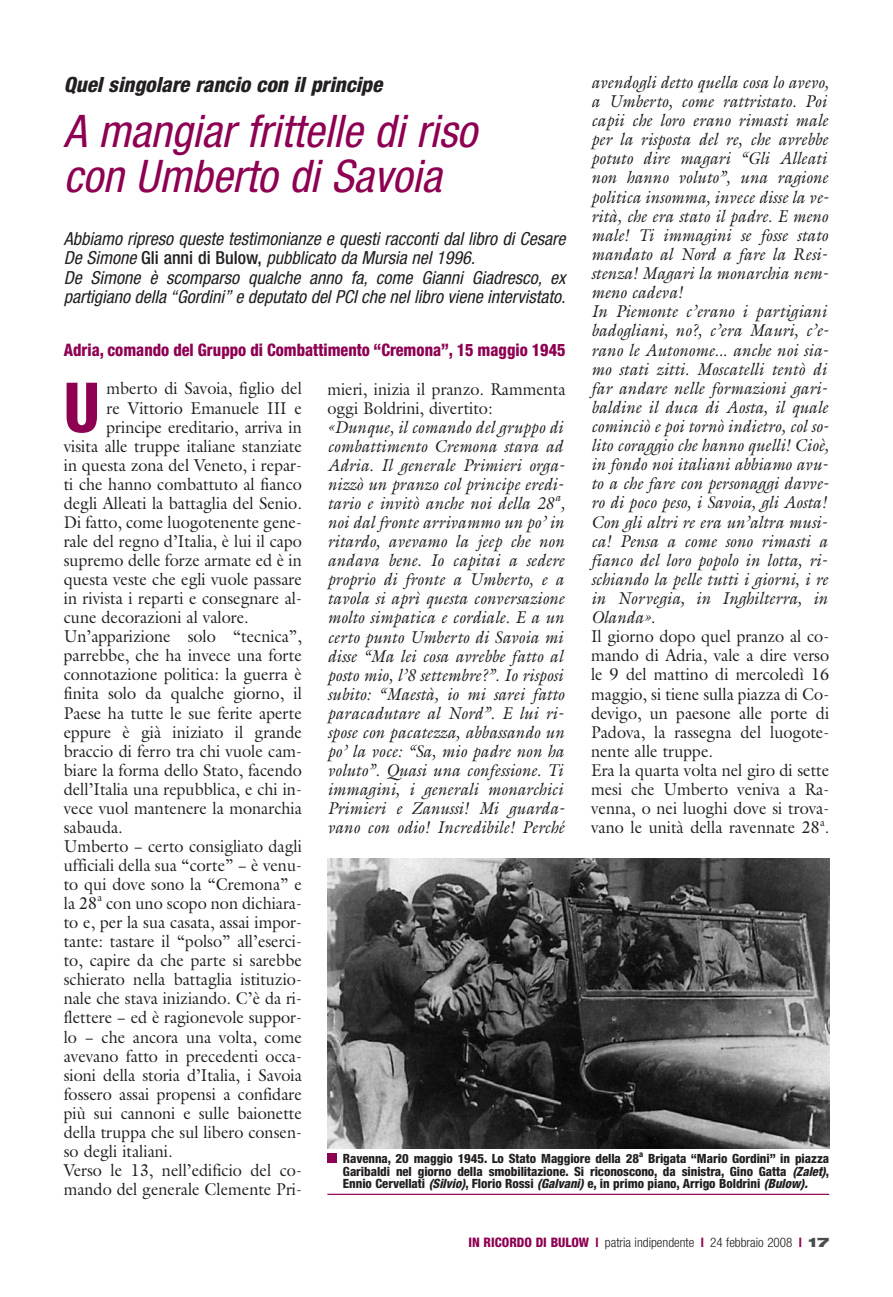
<style>
.page{position:relative;width:893px;height:1297px;background:#fff}
.page>*{position:absolute;margin:0;border:0;box-sizing:border-box;transform-origin:0 0}
.t1{font:800 condensed 69px "Helvetica Neue";color:#8d0052;scale:.94 1}
.t2{font:italic condensed 45px/45px "Helvetica Neue";color:#8d0052}
.t3{font:italic 800 condensed 21px "Helvetica Neue";color:#231f20}
.t4{font:italic condensed 18px/19.5px "Helvetica Neue";color:#231f20}
.t5{font:17.25px/19px "Galliard";color:#231f20;scale:.94 1}
.t6{font:italic 17.25px/19px "Galliard";color:#231f20;scale:.94 1}
.t7{font:800 condensed 17.25px "Helvetica Neue";color:#8d0052;scale:.94 1}
.t8{font:300 condensed 13.2px "Helvetica Neue";color:#231f20}
.t9{font:800 condensed 12.75px/12.8px "Helvetica Neue";letter-spacing:-.005em;color:#231f20;text-align:justify}
.t10{font:italic 11.25px "Galliard";color:#231f20;scale:.94 1}
.s1{font-weight:500;font-style:normal}
.s2{font-style:italic}
.s3{font-weight:800;color:#8d0052}
.s4{font-weight:700;color:#8d0052}
.s5{font-weight:900;font-stretch:expanded;color:#4b4c4d}
</style>
<div class="page">
<img style="left:327px;top:859px;width:502px;height:289px">
<hr style="left:327px;top:1194px;width:502px;height:1px;background:#8d0052">
<div style="left:327px;top:1154px;width:10px;height:9px;background:#8d0052"></div>
<p class="t6" style="left:591px;top:74px;width:254px">avendogli detto quella cosa lo avevo, a Umberto, come rattristato. Poi capii che loro erano rimasti male per la risposta del re, che avrebbe potuto dire magari “Gli Alleati non hanno voluto”, una ragione politica insomma, invece disse la ve&shy;rità, che era stato il padre. E meno male! Ti immagini se fosse stato mandato al Nord a fare la Resi&shy;stenza! Magari la monarchia nem&shy;meno cadeva!<br>In Piemonte c’erano i partigiani badogliani, no?, c’era Mauri, c’e&shy;rano le Autonome... anche noi sia&shy;mo stati zitti. Moscatelli tentò di far andare nelle formazioni gari&shy;baldine il duca di Aosta, il quale cominciò e poi tornò indietro, col so&shy;lito coraggio che hanno quelli! Cioè, in fondo noi italiani abbiamo avu&shy;to a che fare con personaggi davve&shy;ro di poco peso, i Savoia, gli Aosta!<br>Con gli altri re era un’altra musi&shy;ca! Pensa a come sono rimasti a fianco del loro popolo in lotta, ri&shy;schiando la pelle tutti i giorni, i re in Norvegia, in Inghilterra, in<br>Olanda».</p>
<p class="t5" style="left:591px;top:629px;width:255px">Il giorno dopo quel pranzo al co&shy;mando di Adria, vale a dire verso le 9 del mattino di mercoledì 16 maggio, si tiene sulla piazza di Co&shy;devigo, un paesone alle porte di<br>Padova, la rassegna del luogote&shy;nente alle truppe.<br>Era la quarta volta nel giro di sette mesi che Umberto veniva a Ra&shy;venna, o nei luoghi dove si trova&shy;vano le unità della ravennate 28<sup>a</sup>.</p>
<p class="t3" style="left:64px;top:77px;width:324px">Quel singolare rancio con il principe</p>
<h2 class="t2" style="left:64px;top:112px;width:423px">A mangiar frittelle di riso con Umberto di Savoia</h2>
<p class="t4" style="left:64px;top:230px;width:507px">Abbiamo ripreso queste testimonianze e questi racconti dal libro di Cesare De Simone <span class="s1">G l i a n n i d i B u l o w,</span> pubblicato da Mursia nel 1996.<br>De Simone è scomparso qualche anno fa, come Gianni Giadresco, ex partigiano della “Gordini”e deputato delPCIche nellibro viene intervistato.</p>
<p class="t7" style="left:64px;top:343px;width:535px">Adria, comando del Gruppo di Combattimento “Cremona”, 15 maggio 1945</p>
<h1 class="t1" style="left:64px;top:383px;width:40px">U</h1>
<p class="t5" style="left:107px;top:381px;width:209px">mberto di Savoia, figlio del</p>
<p class="t5" style="left:327px;top:381px;width:255px">mieri, inizia il pranzo. Rammenta oggi Boldrini, divertito:</p>
<p class="t6" style="left:327px;top:419px;width:254px">«Dunque, il comando del gruppo di combattimento Cremona stava ad Adria. Il generale Primieri orga&shy;nizzò un pranzo col principe eredi&shy;tario e invitò anche noi della 28 ,</p>
<p class="t5" style="left:107px;top:400px;width:209px">re Vittorio Emanuele III e</p>
<p class="t5" style="left:107px;top:419px;width:209px">principe ereditario, arriva in</p>
<p class="t5" style="left:64px;top:438px;width:255px">visita alle truppe italiane stanziate</p>
<p class="t5" style="left:64px;top:457px;width:255px">in questa zona del Veneto, i repar-</p>
<p class="t5" style="left:64px;top:476px;width:255px">ti che hanno combattuto al fianco</p>
<p class="t5" style="left:64px;top:495px;width:255px">degli Alleati la battaglia del Senio.</p>
<p class="t5" style="left:64px;top:514px;width:255px">Di fatto, come luogotenente gene-</p>
<p class="t5" style="left:64px;top:533px;width:255px">rale del regno d’Italia, è lui il capo</p>
<p class="t5" style="left:64px;top:552px;width:255px">supremo delle forze armate ed è in</p>
<p class="t5" style="left:64px;top:571px;width:255px">questa veste che egli vuole passare</p>
<p class="t5" style="left:64px;top:590px;width:255px">in rivista i reparti e consegnare al-</p>
<p class="t5" style="left:64px;top:610px;width:198px">cune decorazioni al valore.</p>
<p class="t5" style="left:64px;top:629px;width:255px">Un’apparizione solo “tecnica”,</p>
<p class="t5" style="left:64px;top:648px;width:255px">parrebbe, che ha invece una forte</p>
<p class="t5" style="left:64px;top:667px;width:255px">connotazione politica: la guerra è</p>
<p class="t5" style="left:64px;top:686px;width:255px">finita solo da qualche giorno, il</p>
<p class="t5" style="left:64px;top:705px;width:255px">Paese ha tutte le sue ferite aperte</p>
<p class="t5" style="left:64px;top:724px;width:255px">eppure è già iniziato il grande</p>
<p class="t5" style="left:64px;top:743px;width:255px">braccio di ferro tra chi vuole cam-</p>
<p class="t5" style="left:64px;top:762px;width:255px">biare la forma dello Stato, facendo</p>
<p class="t5" style="left:64px;top:781px;width:255px">dell’Italia una repubblica, e chi in-</p>
<p class="t5" style="left:64px;top:800px;width:255px">vece vuol mantenere la monarchia</p>
<p class="t5" style="left:64px;top:819px;width:64px">sabauda.</p>
<p class="t5" style="left:64px;top:838px;width:255px">Umberto − certo consigliato dagli</p>
<p class="t5" style="left:64px;top:857px;width:255px">ufficiali della sua “corte” − è venu-</p>
<p class="t5" style="left:64px;top:876px;width:255px">to qui dove sono la “Cremona” e</p>
<p class="t5" style="left:64px;top:895px;width:255px">la 28<sup>a</sup> con uno scopo non dichiara-</p>
<p class="t5" style="left:64px;top:914px;width:255px">to e, per la sua casata, assai impor-</p>
<p class="t5" style="left:64px;top:933px;width:255px">tante: tastare il “polso” all’eserci-</p>
<p class="t5" style="left:64px;top:953px;width:255px">to, capire da che parte si sarebbe</p>
<p class="t5" style="left:64px;top:972px;width:255px">schierato nella battaglia istituzio-</p>
<p class="t5" style="left:64px;top:991px;width:255px">nale che stava iniziando. C’è da ri-</p>
<p class="t5" style="left:64px;top:1010px;width:255px">flettere − ed è ragionevole suppor-</p>
<p class="t5" style="left:64px;top:1029px;width:255px">lo − che ancora una volta, come</p>
<p class="t5" style="left:64px;top:1048px;width:255px">avevano fatto in precedenti occa-</p>
<p class="t5" style="left:64px;top:1067px;width:255px">sioni della storia d’Italia, i Savoia</p>
<p class="t5" style="left:64px;top:1086px;width:255px">fossero assai propensi a confidare</p>
<p class="t5" style="left:64px;top:1105px;width:255px">più sui cannoni e sulle baionette</p>
<p class="t5" style="left:64px;top:1124px;width:255px">della truppa che sul libero consen-</p>
<p class="t5" style="left:64px;top:1143px;width:117px">so degli italiani.</p>
<p class="t5" style="left:64px;top:1162px;width:255px">Verso le 13, nell’edificio del co-</p>
<p class="t5" style="left:64px;top:1181px;width:255px">mando del generale Clemente Pri-</p>
<p class="t10" style="left:555px;top:493px;width:8px">a</p>
<p class="t6" style="left:327px;top:514px;width:254px">noi dal fronte arrivammo un po’ in ritardo, avevamo la jeep che non andava bene. Io capitai a sedere proprio di fronte a Umberto, e a tavola si aprì questa conversazione molto simpatica e cordiale. E a un certo punto Umberto di Savoia mi disse “Ma lei cosa avrebbe fatto al posto mio, l’8 settembre?”. Io risposi subito: “Maestà, io mi sarei fatto paracadutare al Nord”. E lui ri&shy;spose con pacatezza, abbassando un po’ la voce: “Sa, mio padre non ha voluto”. Quasi una confessione. Ti immagini, i generali monarchici Primieri e Zanussi! Mi guarda - vano con odio! Incredibile! Perché</p>
<p class="t9" style="left:343px;top:1153px;width:488px">Ravenna, 20 maggio 1945. Lo Stato Maggiore della 28<sup>a</sup> Brigata “Mario Gordini” in piazza Garibaldi nel giorno della smobilitazione. Si riconoscono, da sinistra, Gino Gatta <span class="s2">(Zalet)</span>, Ennio Cervellati <span class="s2">(Silvio)</span>, Florio Rossi <span class="s2">(Galvani)</span> e, in primo piano, Arrigo Boldrini <span class="s2">(Bulow).</span></p>
<p class="t8" style="left:468px;top:1238px;width:362px"><span class="s3">IN RICORDO DI BULOW</span> <span class="s4">l</span> patria indipendente <span class="s4">l</span> 24 febbraio 2008 <span class="s4">l</span> <span class="s5">17</span></p>
</div>
